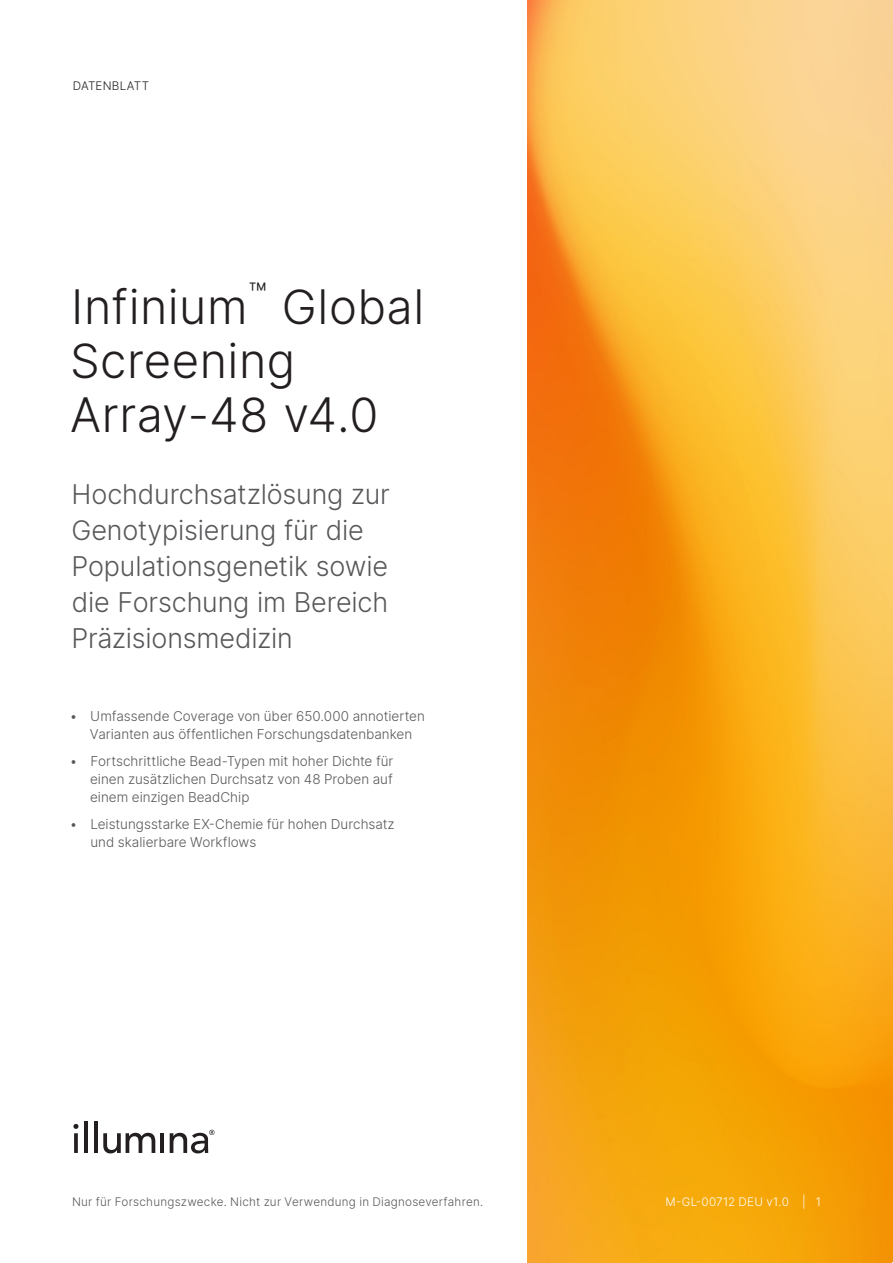
<style>
.page{position:relative;width:893px;height:1263px;background:#fff}
.page>*{position:absolute;margin:0;border:0;box-sizing:border-box;transform-origin:0 0}
.Title{font:300 47.25px/54px "Inter";letter-spacing:.01em;color:#231f20}
.Subtitle{font:300 27px/36px "Inter";letter-spacing:-.005em;color:#57585a}
.t1{font:300 13.5px/18px "Inter";color:#57585a;text-align:center}
.zz_For_Research_Only{font:300 11.7px "Inter";letter-spacing:.025em;color:#57585a}
.zz_Pub_Number{font:300 11.7px "Inter";letter-spacing:.025em;color:#fff}
.zz_Master_Header{font:300 11.7px "Inter";letter-spacing:.015em;color:#231f20}
.zz_Master_Footer{font:300 11.7px "Inter";color:#fff}
</style>
<div class="page">
<img style="left:527px;top:0;width:366px;height:1263px">
<svg style="left:74px;top:1133px;width:4px;height:20px"></svg>
<hr style="left:84px;top:1121px;width:4px;height:32px;background:#231f20">
<hr style="left:94px;top:1121px;width:4px;height:32px;background:#231f20">
<svg style="left:103px;top:1133px;width:52px;height:21px"></svg>
<hr style="left:160px;top:1133px;width:4px;height:20px;background:#231f20">
<svg style="left:73px;top:1124px;width:5px;height:5px"></svg>
<svg style="left:170px;top:1130px;width:44px;height:23px"></svg>
<p class="zz_Master_Header" style="left:73px;top:77px;width:78px">DATENBLATT</p>
<p class="Title" style="left:70px;top:279px;width:356px">Infinium<sup>™</sup> Global<br>Screening<br>Array-48 v4.0</p>
<p class="Subtitle" style="left:71px;top:476px;width:320px">Hochdurchsatzlösung zur<br>Genotypisierung für die<br>Populationsgenetik sowie die Forschung im Bereich<br>Präzisionsmedizin</p>
<p class="t1" style="left:70px;top:707px;width:357px">• Umfassende Coverage von über 650.000 annotierten<br>Varianten aus öffentlichen Forschungsdatenbanken</p>
<p class="t1" style="left:90px;top:752px;width:305px;text-align:justify;text-indent:-20px">• Fortschrittliche Bead-Typen mit hoher Dichte für einen zusätzlichen Durchsatz von 48 Proben auf einem einzigen BeadChip</p>
<p class="t1" style="left:90px;top:815px;width:306px;text-align:left;text-indent:-21px">• Leistungsstarke EX-Chemie für hohen Durchsatz und skalierbare Workflows</p>
<p class="zz_For_Research_Only" style="left:72px;top:1193px;width:413px">Nur für Forschungszwecke. Nicht zur Verwendung in Diagnoseverfahren.</p>
<p class="zz_Pub_Number" style="left:665px;top:1193px;width:125px">M-GL-00712 DEU v1.0</p>
<p class="zz_Master_Footer" style="left:802px;top:1193px;width:20px">| 1</p>
</div>
